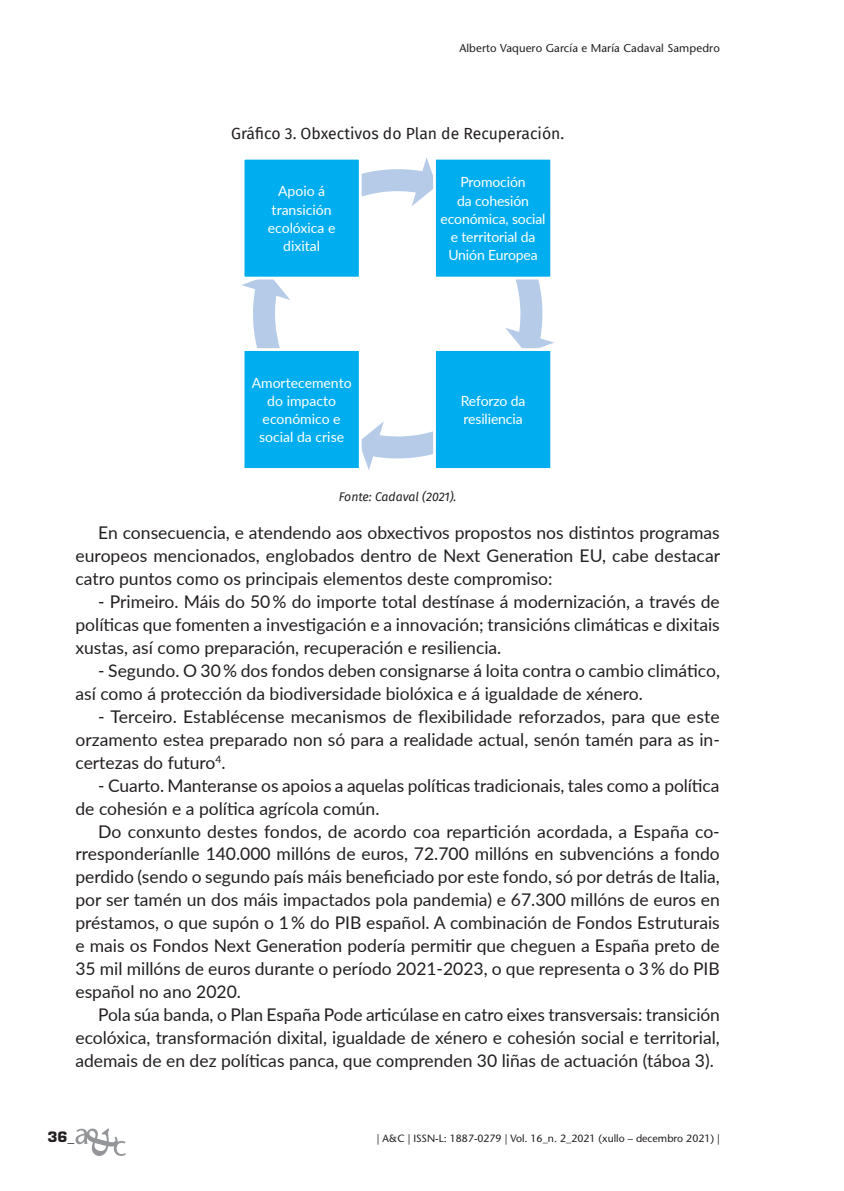
<style>
.page{position:relative;width:844px;height:1191px;background:#fff}
.page>*{position:absolute;margin:0;border:0;box-sizing:border-box;transform-origin:0 0}
.txt-general{font:17.5px/22.9px "Lato";color:#231f20;text-align:justify}
.t1{font:15.75px/17.7px "Calibri";color:#fff;text-align:center}
.grafica-tabla-titulo{font:15.75px "Fira Sans";color:#231f20}
.t2{font:14px/18.2px "Lato";letter-spacing:-.01em;color:#fff;text-align:center}
.t3{font:700 14px "Eurostile LT Std";color:#231f20}
.Nota_de_graficas_o_t{font:italic 12.25px "Fira Sans";letter-spacing:-.005em;color:#231f20}
.t4{font:500 11.38px "Stone Sans Std";letter-spacing:.01em;color:#231f20}
.t5{font:500 10.5px "Stone Sans Std";color:#231f20}
</style>
<div class="page">
<svg style="left:75px;top:1128px;width:51px;height:28px"></svg>
<svg style="left:241px;top:157px;width:313px;height:313px"></svg>
<div style="left:243px;top:158px;width:117px;height:120px;background:#00aeef"></div>
<div style="left:242px;top:157px;width:119px;height:122px;border:3px solid #fff"></div>
<div style="left:243px;top:349px;width:117px;height:120px;background:#00aeef"></div>
<div style="left:242px;top:348px;width:119px;height:123px;border:3px solid #fff"></div>
<div style="left:434px;top:158px;width:117px;height:120px;background:#00aeef"></div>
<div style="left:433px;top:157px;width:120px;height:122px;border:3px solid #fff"></div>
<div style="left:434px;top:349px;width:117px;height:120px;background:#00aeef"></div>
<div style="left:433px;top:348px;width:120px;height:123px;border:3px solid #fff"></div>
<p class="t4" style="left:459px;top:41px;width:262px">Alberto Vaquero García e María Cadaval Sampedro</p>
<p class="grafica-tabla-titulo" style="left:231px;top:121px;width:334px">Gráfico 3. Obxectivos do Plan de Recuperación.</p>
<p class="t1" style="left:266px;top:182px;width:72px">Apoyo a la transición ecológica y digital</p>
<p class="t2" style="left:268px;top:182px;width:69px">Apoio á transición ecolóxica e dixital</p>
<p class="t1" style="left:248px;top:374px;width:108px">Amortiguación del impacto económico y social de la crisis</p>
<p class="t2" style="left:251px;top:373px;width:101px">Amortecemento do impacto económico e social da crise</p>
<p class="t2" style="left:440px;top:173px;width:106px">Promoción<br>da cohesión económica, social e territorial da<br>Unión Europea</p>
<p class="t1" style="left:456px;top:182px;width:75px;line-height:17.2px">cohesión económica,</p>
<p class="t1" style="left:445px;top:235px;width:98px;line-height:17.2px;text-align:left">territorial de la<br>Unión Europea</p>
<p class="t1" style="left:448px;top:392px;width:93px;line-height:17.2px">Refuerzo de la resiliencia</p>
<p class="t2" style="left:460px;top:391px;width:66px;text-align:left">Reforzo da resiliencia</p>
<p class="Nota_de_graficas_o_t" style="left:338px;top:488px;width:119px">Fonte: Cadaval (2021).</p>
<p class="txt-general" style="left:75px;top:521px;width:646px;text-indent:23px">En consecuencia, e atendendo aos obxectivos propostos nos distintos programas europeos mencionados, englobados dentro de Next Generation EU, cabe destacar catro puntos como os principais elementos deste compromiso:</p>
<p class="txt-general" style="left:75px;top:589px;width:645px;text-indent:23px">- Primeiro. Máis do 50 % do importe total destínase á modernización, a través de políticas que fomenten a investigación e a innovación; transicións climáticas e dixitais xustas, así como preparación, recuperación e resiliencia.</p>
<p class="txt-general" style="left:75px;top:658px;width:646px;text-indent:23px">- Segundo. O 30 % dos fondos deben consignarse á loita contra o cambio climático, así como á protección da biodiversidade biolóxica e á igualdade de xénero.</p>
<p class="txt-general" style="left:75px;top:704px;width:645px;text-indent:23px">- Terceiro. Establécense mecanismos de flexibilidade reforzados, para que este orzamento estea preparado non só para a realidade actual, senón tamén para as in&shy;certezas do futuro<sup>4</sup>.</p>
<p class="txt-general" style="left:75px;top:773px;width:645px;text-indent:23px">- Cuarto. Manteranse os apoios a aquelas políticas tradicionais, tales como a política de cohesión e a política agrícola común.</p>
<p class="txt-general" style="left:75px;top:819px;width:645px;text-indent:23px">Do conxunto destes fondos, de acordo coa repartición acordada, a España co&shy;rresponderíanlle 140.000 millóns de euros, 72.700 millóns en subvencións a fondo perdido (sendo o segundo país máis beneficiado por este fondo, só por detrás de Italia, por ser tamén un dos máis impactados pola pandemia) e 67.300 millóns de euros en préstamos, o que supón o 1 % do PIB español. A combinación de Fondos Estruturais e mais os Fondos Next Generation podería permitir que cheguen a España preto de 35 mil millóns de euros durante o período 2021-2023, o que representa o 3 % do PIB español no ano 2020.</p>
<p class="txt-general" style="left:75px;top:1002px;width:646px;text-indent:23px">Pola súa banda, o Plan España Pode articúlase en catro eixes transversais: transición ecolóxica, transformación dixital, igualdade de xénero e cohesión social e territorial, ademais de en dez políticas panca, que comprenden 30 liñas de actuación (táboa 3).</p>
<p class="t3" style="left:47px;top:1128px;width:29px">36_</p>
<p class="t5" style="left:376px;top:1132px;width:344px">| A&amp;C | ISSN-L: 1887-0279 | Vol. 16_n. 2_2021 (xullo – decembro 2021) |</p>
</div>
